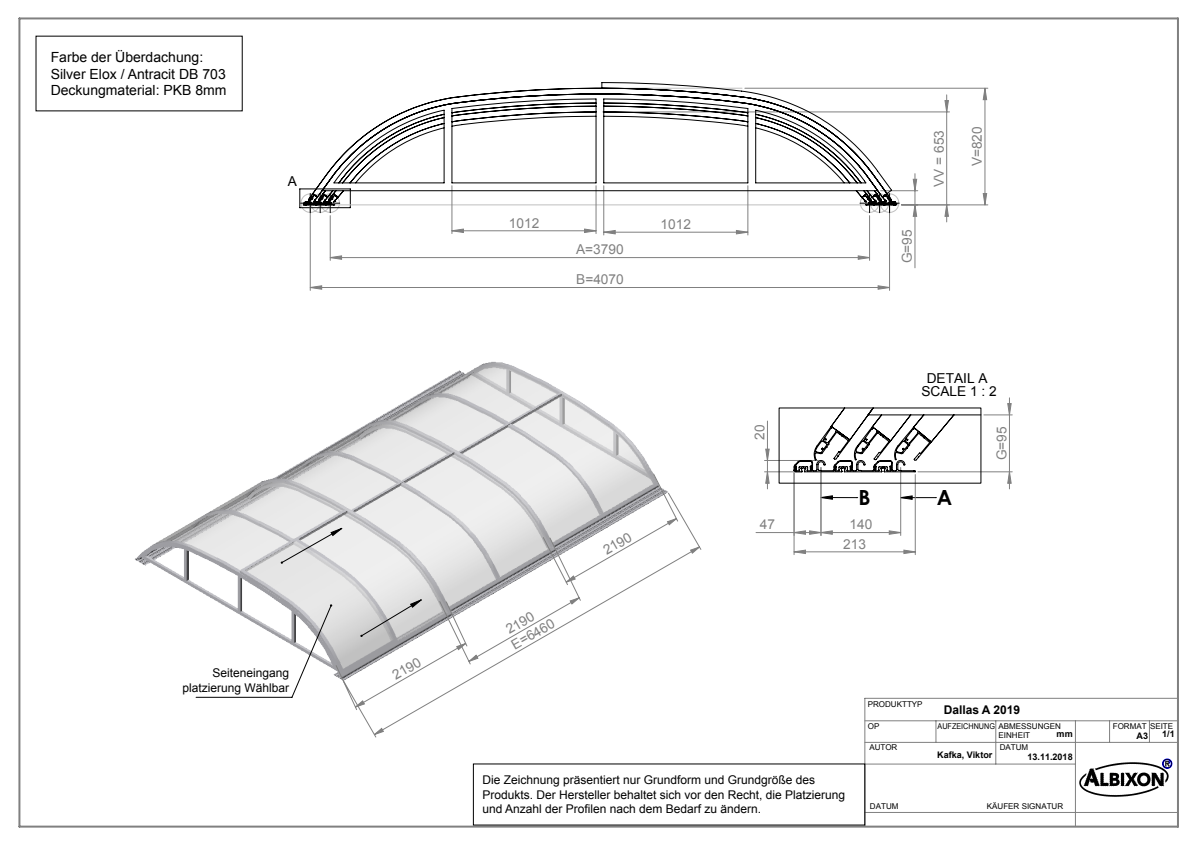
<style>
.page{position:relative;width:1191px;height:842px;background:#fff}
.page>*{position:absolute;margin:0;border:0;box-sizing:border-box;transform-origin:0 0}
.t1{font:700 20.9px "Century Gothic";color:#000}
.t2{font:14px/16.8px "Arial";color:#000}
.t3{font:13.7px/19.2px "Arial";color:#808080;text-align:center}
.t4{font:13.7px/12.9px "Arial";color:#000;text-align:center}
.t5{font:12px/14.4px "Arial";color:#000;text-align:right}
.t6{font:700 12px "Arial";color:#000}
.t7{font:700 9px "Arial";color:#000}
.t8{font:8px "Arial";color:#000}
.t9{font:8px "Arial";color:#000;scale:.9 1}
</style>
<div class="page">
<img style="left:135px;top:361px;width:468px;height:228px">
<hr style="left:865px;top:812px;width:313px;height:1px;background:#808080">
<svg style="left:935px;top:721px;width:1px;height:21px"></svg>
<hr style="left:865px;top:764px;width:210px;height:1px;background:#808080">
<hr style="left:1075px;top:721px;width:1px;height:91px;background:#808080">
<hr style="left:865px;top:720px;width:313px;height:1px;background:#808080">
<svg style="left:1149px;top:721px;width:1px;height:21px"></svg>
<hr style="left:865px;top:742px;width:313px;height:1px;background:#808080">
<hr style="left:995px;top:721px;width:1px;height:43px;background:#808080">
<svg style="left:1109px;top:721px;width:1px;height:21px"></svg>
<svg style="left:1075px;top:813px;width:1px;height:13px"></svg>
<hr style="left:864px;top:698px;width:1px;height:129px;background:#808080">
<hr style="left:865px;top:698px;width:313px;height:1px;background:#808080">
<hr style="left:19px;top:17px;width:1159px;height:2px;background:#808080">
<hr style="left:18px;top:18px;width:2px;height:809px;background:#808080">
<hr style="left:19px;top:826px;width:1159px;height:2px;background:#808080">
<hr style="left:1177px;top:18px;width:2px;height:809px;background:#808080">
<svg style="left:1079px;top:758px;width:93px;height:39px"></svg>
<hr style="left:900px;top:497px;width:35px;height:1px;background:#000">
<hr style="left:310px;top:206px;width:1px;height:84px;background:#808080">
<hr style="left:889px;top:206px;width:1px;height:84px;background:#808080">
<hr style="left:330px;top:216px;width:1px;height:44px;background:#808080">
<hr style="left:869px;top:216px;width:1px;height:44px;background:#808080">
<hr style="left:914px;top:205px;width:1px;height:63px;background:#808080">
<hr style="left:603px;top:186px;width:1px;height:49px;background:#808080">
<hr style="left:747px;top:186px;width:1px;height:49px;background:#808080">
<hr style="left:794px;top:473px;width:1px;height:82px;background:#808080">
<hr style="left:915px;top:474px;width:1px;height:81px;background:#808080">
<hr style="left:452px;top:186px;width:1px;height:48px;background:#808080">
<hr style="left:596px;top:186px;width:1px;height:48px;background:#808080">
<svg style="left:335px;top:473px;width:269px;height:265px"></svg>
<svg style="left:310px;top:255px;width:294px;height:35px"></svg>
<svg style="left:299px;top:88px;width:688px;height:134px"></svg>
<svg style="left:604px;top:230px;width:311px;height:323px"></svg>
<svg style="left:793px;top:530px;width:108px;height:5px"></svg>
<svg style="left:451px;top:228px;width:145px;height:5px"></svg>
<svg style="left:355px;top:519px;width:344px;height:215px"></svg>
<svg style="left:765px;top:449px;width:4px;height:40px"></svg>
<svg style="left:195px;top:528px;width:227px;height:170px"></svg>
<svg style="left:302px;top:82px;width:595px;height:125px"></svg>
<svg style="left:778px;top:398px;width:234px;height:91px"></svg>
<p class="t2" style="left:51px;top:49px;width:177px">Farbe der Überdachung:<br>Silver Elox / Antracit DB 703<br>Deckungmaterial: PKB 8mm</p>
<p class="t4" style="left:288px;top:174px;width:11px">A</p>
<p class="t5" style="left:182px;top:666px;width:108px">Seiteneingang platzierung Wählbar</p>
<p class="t3" style="left:389px;top:668px;width:32px;rotate:-30deg">2190</p>
<p class="t3" style="left:509px;top:213px;width:32px">1012</p>
<p class="t3" style="left:660px;top:215px;width:32px">1012</p>
<p class="t3" style="left:576px;top:240px;width:49px">A=3790</p>
<p class="t3" style="left:576px;top:270px;width:49px">B=4070</p>
<p class="t3" style="left:502px;top:622px;width:32px;rotate:-30deg">2190</p>
<p class="t3" style="left:508px;top:638px;width:49px;rotate:-30deg">E=6460</p>
<p class="t3" style="left:599px;top:543px;width:32px;rotate:-30deg">2190</p>
<p class="t3" style="left:897px;top:263px;width:35px;rotate:-90deg">G=95</p>
<p class="t3" style="left:929px;top:187px;width:58px;rotate:-90deg">VV = 653</p>
<p class="t3" style="left:967px;top:166px;width:41px;rotate:-90deg">V=820</p>
<p class="t4" style="left:921px;top:372px;width:77px">DETAIL A<br>SCALE 1 : 2</p>
<p class="t3" style="left:750px;top:440px;width:17px;rotate:-90deg">20</p>
<p class="t3" style="left:992px;top:460px;width:35px;rotate:-90deg">G=95</p>
<h1 class="t1" style="left:858px;top:482px;width:14px">B</h1>
<h1 class="t1" style="left:937px;top:482px;width:17px">A</h1>
<p class="t3" style="left:760px;top:515px;width:17px">47</p>
<p class="t3" style="left:843px;top:515px;width:30px">140<br>213</p>
<p class="t8" style="left:867px;top:699px;width:56px">PRODUKTTYP</p>
<p class="t8" style="left:867px;top:721px;width:13px">OP</p>
<p class="t6" style="left:943px;top:702px;width:78px">Dallas A 2019</p>
<p class="t9" style="left:937px;top:721px;width:139px">AUFZEICHNUNG ABMESSUNGEN</p>
<p class="t8" style="left:1112px;top:720px;width:62px">FORMAT SEITE</p>
<p class="t7" style="left:1136px;top:730px;width:13px">A3</p>
<p class="t7" style="left:1162px;top:727px;width:14px">1/1</p>
<p class="t7" style="left:1056px;top:727px;width:18px">mm</p>
<p class="t8" style="left:998px;top:730px;width:33px">EINHEIT</p>
<p class="t8" style="left:869px;top:742px;width:30px">AUTOR</p>
<p class="t8" style="left:999px;top:742px;width:30px">DATUM</p>
<p class="t7" style="left:937px;top:748px;width:57px">Kafka, Viktor</p>
<p class="t7" style="left:1027px;top:751px;width:47px">13.11.2018</p>
<p class="t5" style="left:482px;top:773px;width:364px;text-align:left">Die Zeichnung präsentiert nur Grundform und Grundgröße des<br>Produkts. Der Hersteller behaltet sich vor den Recht, die Platzierung und Anzahl der Profilen nach dem Bedarf zu ändern.</p>
<p class="t8" style="left:870px;top:801px;width:30px">DATUM</p>
<p class="t8" style="left:987px;top:801px;width:78px">KÄUFER SIGNATUR</p>
</div>
